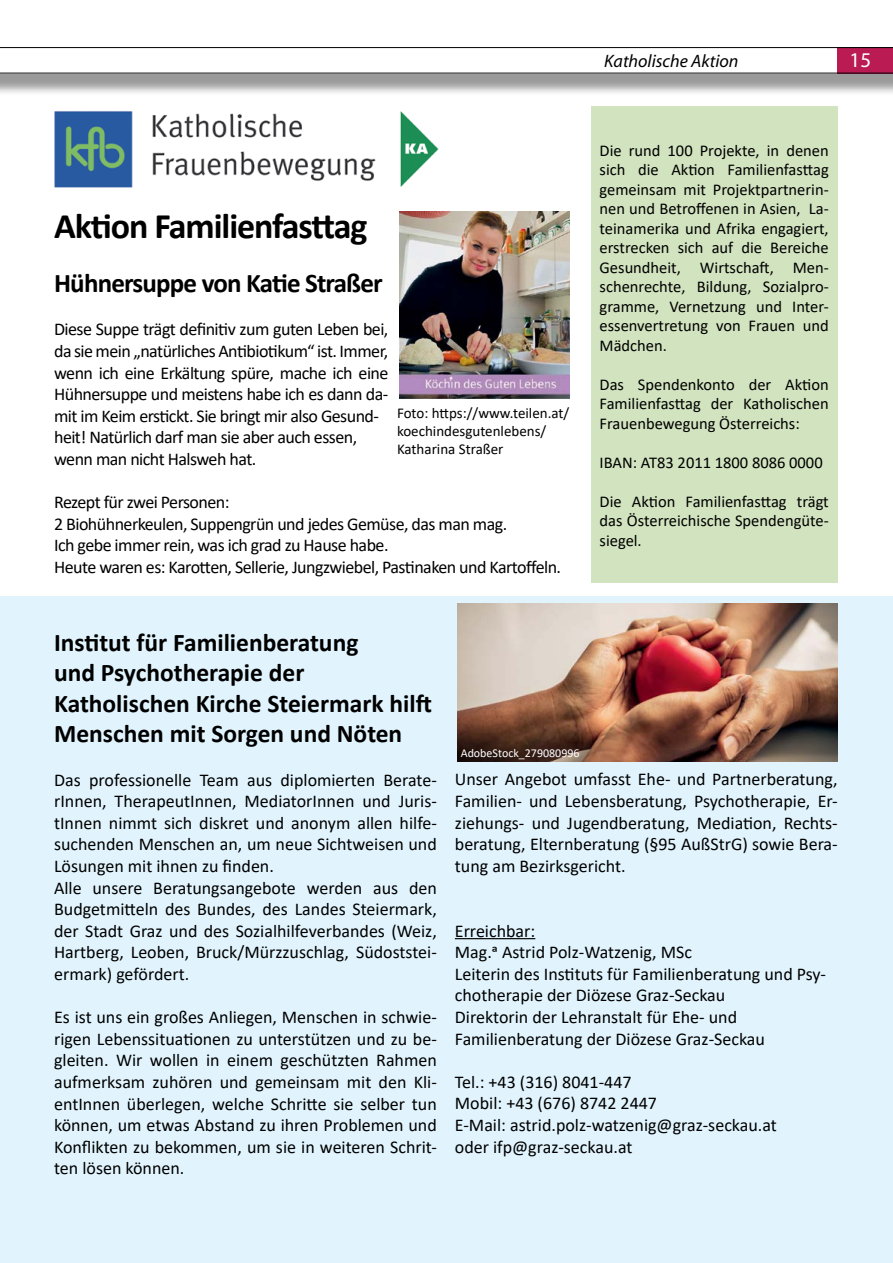
<style>
.page{position:relative;width:893px;height:1263px;background:#fff}
.page>*{position:absolute;margin:0;border:0;box-sizing:border-box;transform-origin:0 0}
.t1{font:700 36px "Calibri";letter-spacing:-.03em;color:#000}
.t2{font:700 27px "Calibri";letter-spacing:-.03em;color:#000}
.t3{font:700 25.5px/30.6px "Calibri";color:#000}
.t4{font:21px "Myriad Pro";color:#fff}
.t5{font:18px/21.6px "Calibri";color:#000}
.t6{font:18px/21.6px "Calibri";letter-spacing:-.03em;color:#000}
.t7{font:italic 18px "Myriad";color:#000}
.t8{font:16.5px/19.5px "Calibri";color:#000;text-align:justify}
.t9{font:15px/18px "Calibri";color:#000}
.t10{font:12px "Calibri";color:#fff}
</style>
<div class="page">
<div style="left:0;top:56px;width:893px;height:41px;background:#000;opacity:.4"></div>
<svg style="left:0;top:47px;width:838px;height:26px"></svg>
<div style="left:838px;top:47px;width:55px;height:26px;background:#b91b52"></div>
<div style="left:0;top:597px;width:893px;height:666px;background:#e1f4fd"></div>
<img style="left:54px;top:111px;width:385px;height:77px">
<div style="left:591px;top:106px;width:246px;height:477px;background:#d2e3bf"></div>
<hr style="left:455px;top:938px;width:80px;height:1px;background:#000">
<img style="left:399px;top:211px;width:171px;height:187px">
<img style="left:457px;top:604px;width:381px;height:157px">
<p class="t7" style="left:604px;top:52px;width:136px">Katholische Aktion</p>
<p class="t4" style="left:850px;top:47px;width:23px">15</p>
<h1 class="t1" style="left:54px;top:201px;width:315px">Aktion Familienfasttag</h1>
<h2 class="t2" style="left:54px;top:264px;width:330px">Hühnersuppe von Katie Straßer</h2>
<p class="t6" style="left:54px;top:318px;width:336px">Diese Suppe trägt definitiv zum guten Leben bei, da sie mein „natürliches Antibiotikum“ ist. Immer, wenn ich eine Erkältung spüre, mache ich eine Hühnersuppe und meistens habe ich es dann da&shy;mit im Keim erstickt. Sie bringt mir also Gesund&shy;heit! Natürlich darf man sie aber auch essen, wenn man nicht Halsweh hat.</p>
<p class="t6" style="left:54px;top:491px;width:509px">Rezept für zwei Personen:<br>2 Biohühnerkeulen, Suppengrün und jedes Gemüse, das man mag.<br>Ich gebe immer rein, was ich grad zu Hause habe.<br>Heute waren es: Karotten, Sellerie, Jungzwiebel, Pastinaken und Kartoffeln.</p>
<p class="t9" style="left:397px;top:404px;width:174px">Foto: https://www.teilen.at/ koechindesgutenlebens/<br>Katharina Straßer</p>
<p class="t8" style="left:600px;top:140px;width:231px">Die rund 100 Projekte, in denen sich die Aktion Familienfasttag gemeinsam mit Projektpartnerin&shy;nen und Betroffenen in Asien, La&shy;teinamerika und Afrika engagiert, erstrecken sich auf die Bereiche Gesundheit, Wirtschaft, Men&shy;schenrechte, Bildung, Sozialpro&shy;gramme, Vernetzung und Inter&shy;essenvertretung von Frauen und Mädchen.</p>
<p class="t8" style="left:600px;top:374px;width:231px">Das Spendenkonto der Aktion Familienfasttag der Katholischen Frauenbewegung Österreichs:</p>
<p class="t8" style="left:600px;top:452px;width:225px">IBAN: AT83 2011 1800 8086 0000</p>
<p class="t8" style="left:600px;top:491px;width:231px">Die Aktion Familienfasttag trägt das Österreichische Spendengüte&shy;siegel.</p>
<h3 class="t3" style="left:54px;top:626px;width:379px">Institut für Familienberatung<br>und Psychotherapie der<br>Katholischen Kirche Steiermark hilft<br>Menschen mit Sorgen und Nöten</h3>
<p class="t5" style="left:54px;top:768px;width:384px">Das professionelle Team aus diplomierten Berate&shy;rInnen, TherapeutInnen, MediatorInnen und Juris&shy;tInnen nimmt sich diskret und anonym allen hilfe&shy;suchenden Menschen an, um neue Sichtweisen und Lösungen mit ihnen zu finden.<br>Alle unsere Beratungsangebote werden aus den Budgetmitteln des Bundes, des Landes Steiermark, der Stadt Graz und des Sozialhilfeverbandes (Weiz, Hartberg, Leoben, Bruck/Mürzzuschlag, Südoststei&shy;ermark) gefördert.</p>
<p class="t5" style="left:54px;top:1006px;width:384px;text-align:justify">Es ist uns ein großes Anliegen, Menschen in schwie&shy;rigen Lebenssituationen zu unterstützen und zu be&shy;gleiten. Wir wollen in einem geschützten Rahmen aufmerksam zuhören und gemeinsam mit den Kli&shy;entInnen überlegen, welche Schritte sie selber tun können, um etwas Abstand zu ihren Problemen und Konflikten zu bekommen, um sie in weiteren Schrit&shy;ten lösen können.</p>
<p class="t10" style="left:461px;top:745px;width:120px">AdobeStock_279080996</p>
<p class="t5" style="left:455px;top:768px;width:384px;text-align:justify">Unser Angebot umfasst Ehe- und Partnerberatung, Familien- und Lebensberatung, Psychotherapie, Er&shy;ziehungs- und Jugendberatung, Mediation, Rechts&shy;beratung, Elternberatung (§95 AußStrG) sowie Bera&shy;tung am Bezirksgericht.</p>
<p class="t5" style="left:455px;top:919px;width:372px">Erreichbar:<br>Mag.a Astrid Polz-Watzenig, MSc<br>Leiterin des Instituts für Familienberatung und Psy&shy;chotherapie der Diözese Graz-Seckau<br>Direktorin der Lehranstalt für Ehe- und Familienberatung der Diözese Graz-Seckau</p>
<p class="t5" style="left:455px;top:1070px;width:323px">Tel.: +43 (316) 8041-447<br>Mobil: +43 (676) 8742 2447<br>E-Mail: astrid.polz-watzenig@graz-seckau.at oder ifp@graz-seckau.at</p>
</div>
